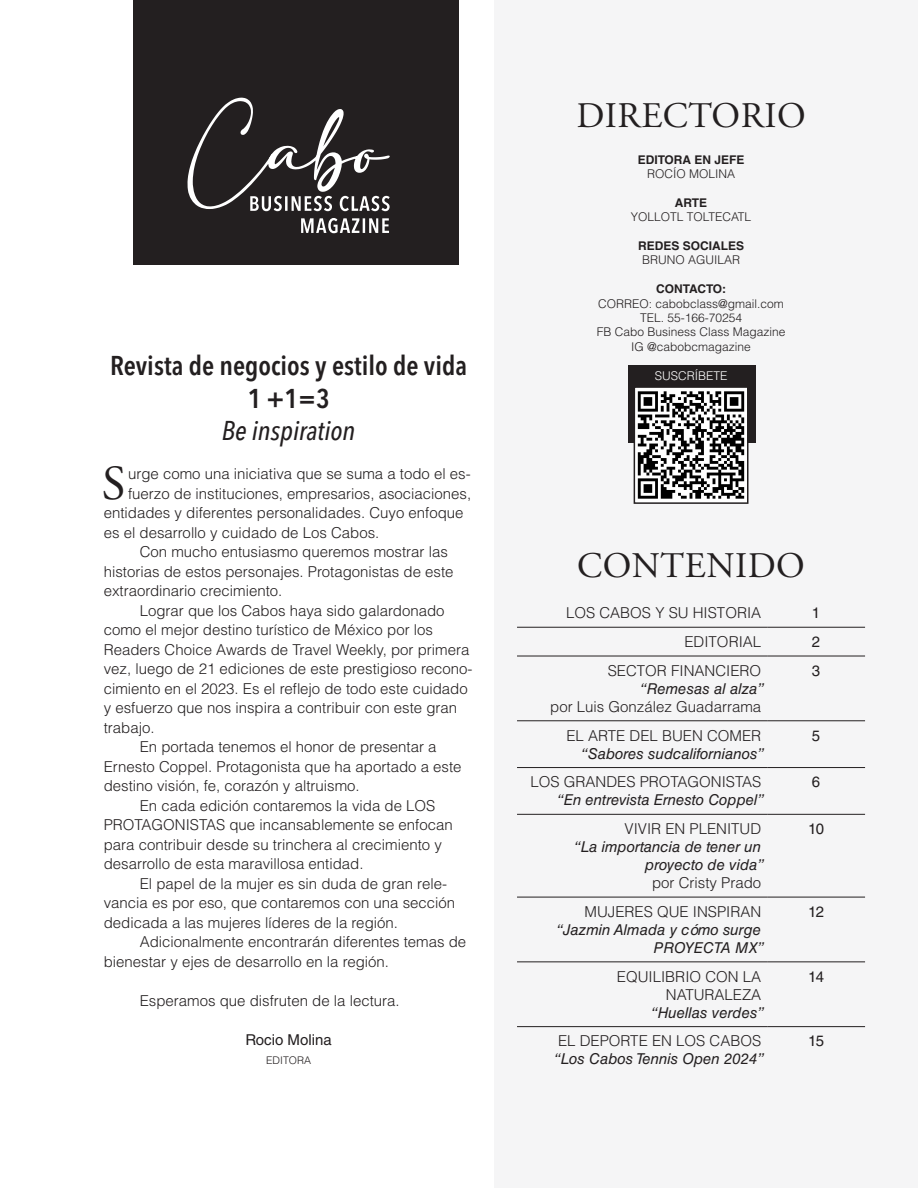
<style>
.page{position:relative;width:918px;height:1188px;background:#fff}
.page>*{position:absolute;margin:0;border:0;box-sizing:border-box;transform-origin:0 0}
.t1{font:48.9px "Adobe Garamond Pro";color:#231f20}
.t2{font:36px "Adobe Garamond Pro";letter-spacing:.015em;color:#231f20}
.t3{font:600 condensed 27px/32.4px "Avenir Next LT Pro";color:#231f20;text-align:center}
.t4{font:italic 500 condensed 27px "Avenir Next LT Pro";color:#231f20}
.t5{font:300 15px/18px "Helvetica LT Std";color:#231f20;text-align:right}
.t6{font:italic 15px/18px "Helvetica LT Std";color:#231f20;text-align:right}
.t7{font:15px "Helvetica LT Std";color:#231f20}
.t8{font:300 12px/14.4px "Helvetica LT Std";color:#231f20;text-align:center}
.t9{font:700 12px "Helvetica LT Std";color:#231f20}
.t10{font:300 12px "Helvetica LT Std";color:#fff}
.t11{font:300 10.5px "Helvetica LT Std";color:#231f20}
</style>
<div class="page">
<div style="left:495px;top:0;width:423px;height:1188px;background:#f5f5f6"></div>
<div style="left:134px;top:0;width:325px;height:265px;background:#231f20"></div>
<hr style="left:517px;top:627px;width:250px;height:1px;background:#231f20">
<hr style="left:767px;top:627px;width:98px;height:1px;background:#231f20">
<hr style="left:517px;top:656px;width:250px;height:1px;background:#231f20">
<hr style="left:767px;top:656px;width:98px;height:1px;background:#231f20">
<hr style="left:517px;top:720px;width:250px;height:1px;background:#231f20">
<hr style="left:767px;top:720px;width:98px;height:1px;background:#231f20">
<hr style="left:517px;top:767px;width:250px;height:1px;background:#231f20">
<hr style="left:767px;top:767px;width:98px;height:1px;background:#231f20">
<hr style="left:517px;top:814px;width:250px;height:1px;background:#231f20">
<hr style="left:767px;top:814px;width:98px;height:1px;background:#231f20">
<hr style="left:517px;top:897px;width:250px;height:1px;background:#231f20">
<hr style="left:767px;top:897px;width:98px;height:1px;background:#231f20">
<hr style="left:517px;top:961px;width:250px;height:1px;background:#231f20">
<hr style="left:767px;top:961px;width:98px;height:1px;background:#231f20">
<hr style="left:517px;top:1026px;width:250px;height:1px;background:#231f20">
<hr style="left:767px;top:1026px;width:98px;height:1px;background:#231f20">
<svg style="left:187px;top:98px;width:203px;height:113px"></svg>
<svg style="left:301px;top:218px;width:88px;height:15px"></svg>
<div style="left:628px;top:365px;width:128px;height:78px;background:#231f20"></div>
<img style="left:637px;top:389px;width:108px;height:110px">
<div style="left:634px;top:386px;width:114px;height:118px;border:2px solid #231f20"></div>
<h3 class="t3" style="left:110px;top:350px;width:359px">Revista de negocios y estilo de vida<br>1 +1=3</h3>
<h3 class="t4" style="left:222px;top:414px;width:135px">Be inspiration</h3>
<h1 class="t1" style="left:102px;top:454px;width:25px">S</h1>
<p class="t5" style="left:128px;top:465px;width:344px">urge como una iniciativa que se suma a todo el es-</p>
<p class="t5" style="left:128px;top:484px;width:345px">fuerzo de instituciones, empresarios, asociaciones,</p>
<p class="t5" style="left:104px;top:504px;width:361px">entidades y diferentes personalidades. Cuyo enfoque</p>
<p class="t5" style="left:104px;top:523px;width:277px">es el desarrollo y cuidado de Los Cabos.</p>
<p class="t5" style="left:140px;top:543px;width:310px">Con mucho entusiasmo queremos mostrar las</p>
<p class="t5" style="left:104px;top:562px;width:351px">historias de estos personajes. Protagonistas de este</p>
<p class="t5" style="left:104px;top:582px;width:180px">extraordinario crecimiento.</p>
<p class="t5" style="left:140px;top:601px;width:306px">Lograr que los Cabos haya sido galardonado</p>
<p class="t5" style="left:104px;top:621px;width:331px">como el mejor destino turístico de México por los</p>
<p class="t5" style="left:104px;top:640px;width:367px">Readers Choice Awards de Travel Weekly, por primera</p>
<p class="t5" style="left:104px;top:660px;width:370px">vez, luego de 21 ediciones de este prestigioso recono-</p>
<p class="t5" style="left:104px;top:679px;width:366px">cimiento en el 2023. Es el reflejo de todo este cuidado</p>
<p class="t5" style="left:104px;top:699px;width:355px">y esfuerzo que nos inspira a contribuir con este gran</p>
<p class="t5" style="left:104px;top:718px;width:52px">trabajo.</p>
<p class="t5" style="left:140px;top:738px;width:298px">En portada tenemos el honor de presentar a</p>
<p class="t5" style="left:104px;top:757px;width:359px">Ernesto Coppel. Protagonista que ha aportado a este</p>
<p class="t5" style="left:104px;top:777px;width:257px">destino visión, fe, corazón y altruismo.</p>
<p class="t5" style="left:140px;top:796px;width:297px">En cada edición contaremos la vida de LOS</p>
<p class="t5" style="left:104px;top:816px;width:351px">PROTAGONISTAS que incansablemente se enfocan</p>
<p class="t5" style="left:104px;top:835px;width:340px">para contribuir desde su trinchera al crecimiento y</p>
<p class="t5" style="left:104px;top:855px;width:261px">desarrollo de esta maravillosa entidad.</p>
<p class="t5" style="left:140px;top:874px;width:309px">El papel de la mujer es sin duda de gran rele-</p>
<p class="t5" style="left:104px;top:894px;width:353px">vancia es por eso, que contaremos con una sección</p>
<p class="t5" style="left:104px;top:913px;width:296px">dedicada a las mujeres líderes de la región.</p>
<p class="t5" style="left:140px;top:933px;width:328px">Adicionalmente encontrarán diferentes temas de</p>
<p class="t5" style="left:104px;top:952px;width:287px">bienestar y ejes de desarrollo en la región.</p>
<p class="t5" style="left:140px;top:991px;width:262px">Esperamos que disfruten de la lectura.</p>
<p class="t7" style="left:245px;top:1031px;width:88px">Rocio Molina</p>
<p class="t11" style="left:266px;top:1054px;width:46px">EDITORA</p>
<h2 class="t2" style="left:576px;top:94px;width:231px">DIRECTORIO</h2>
<p class="t9" style="left:638px;top:152px;width:108px">EDITORA EN JEFE</p>
<p class="t8" style="left:647px;top:167px;width:90px">ROCÍO MOLINA</p>
<p class="t9" style="left:675px;top:195px;width:34px">ARTE</p>
<p class="t8" style="left:631px;top:210px;width:122px">YOLLOTL TOLTECATL</p>
<p class="t9" style="left:638px;top:239px;width:108px">REDES SOCIALES</p>
<p class="t8" style="left:642px;top:253px;width:100px">BRUNO AGUILAR</p>
<p class="t9" style="left:656px;top:282px;width:71px">CONTACTO:</p>
<p class="t8" style="left:597px;top:296px;width:190px">CORREO: cabobclass@gmail.com<br>TEL. 55-166-70254<br>FB Cabo Business Class Magazine<br>IG @cabobcmagazine</p>
<p class="t10" style="left:655px;top:368px;width:74px">SUSCRÍBETE</p>
<h2 class="t2" style="left:577px;top:544px;width:229px">CONTENIDO</h2>
<p class="t5" style="left:566px;top:604px;width:197px">LOS CABOS Y SU HISTORIA</p>
<p class="t7" style="left:812px;top:604px;width:10px">1</p>
<p class="t5" style="left:684px;top:633px;width:78px">EDITORIAL</p>
<p class="t7" style="left:812px;top:633px;width:10px">2</p>
<p class="t5" style="left:608px;top:661px;width:155px">SECTOR FINANCIERO</p>
<p class="t6" style="left:640px;top:679px;width:125px">“Remesas al alza”</p>
<p class="t5" style="left:550px;top:697px;width:212px">por Luis González Guadarrama</p>
<p class="t7" style="left:812px;top:662px;width:10px">3</p>
<p class="t5" style="left:566px;top:726px;width:196px">EL ARTE DEL BUEN COMER</p>
<p class="t6" style="left:581px;top:744px;width:185px">“Sabores sudcalifornianos”</p>
<p class="t7" style="left:812px;top:727px;width:10px">5</p>
<p class="t5" style="left:531px;top:773px;width:232px">LOS GRANDES PROTAGONISTAS</p>
<p class="t6" style="left:557px;top:791px;width:208px">“En entrevista Ernesto Coppel”</p>
<p class="t7" style="left:812px;top:773px;width:10px">6</p>
<p class="t5" style="left:625px;top:820px;width:138px">VIVIR EN PLENITUD</p>
<p class="t6" style="left:574px;top:838px;width:191px">“La importancia de tener un proyecto de vida”</p>
<p class="t5" style="left:652px;top:874px;width:111px">por Cristy Prado</p>
<p class="t7" style="left:808px;top:820px;width:17px">10</p>
<p class="t5" style="left:585px;top:902px;width:178px">MUJERES QUE INSPIRAN</p>
<p class="t6" style="left:557px;top:921px;width:209px">“Jazmin Almada y cómo surge<br>PROYECTA MX”</p>
<p class="t7" style="left:808px;top:903px;width:18px">12</p>
<p class="t5" style="left:617px;top:967px;width:146px">EQUILIBRIO CON LA<br>NATURALEZA</p>
<p class="t6" style="left:651px;top:1003px;width:115px">“Huellas verdes”</p>
<p class="t7" style="left:808px;top:968px;width:18px">14</p>
<p class="t5" style="left:558px;top:1032px;width:205px">EL DEPORTE EN LOS CABOS</p>
<p class="t6" style="left:554px;top:1050px;width:211px">“Los Cabos Tennis Open 2024”</p>
<p class="t7" style="left:808px;top:1032px;width:18px">15</p>
</div>
